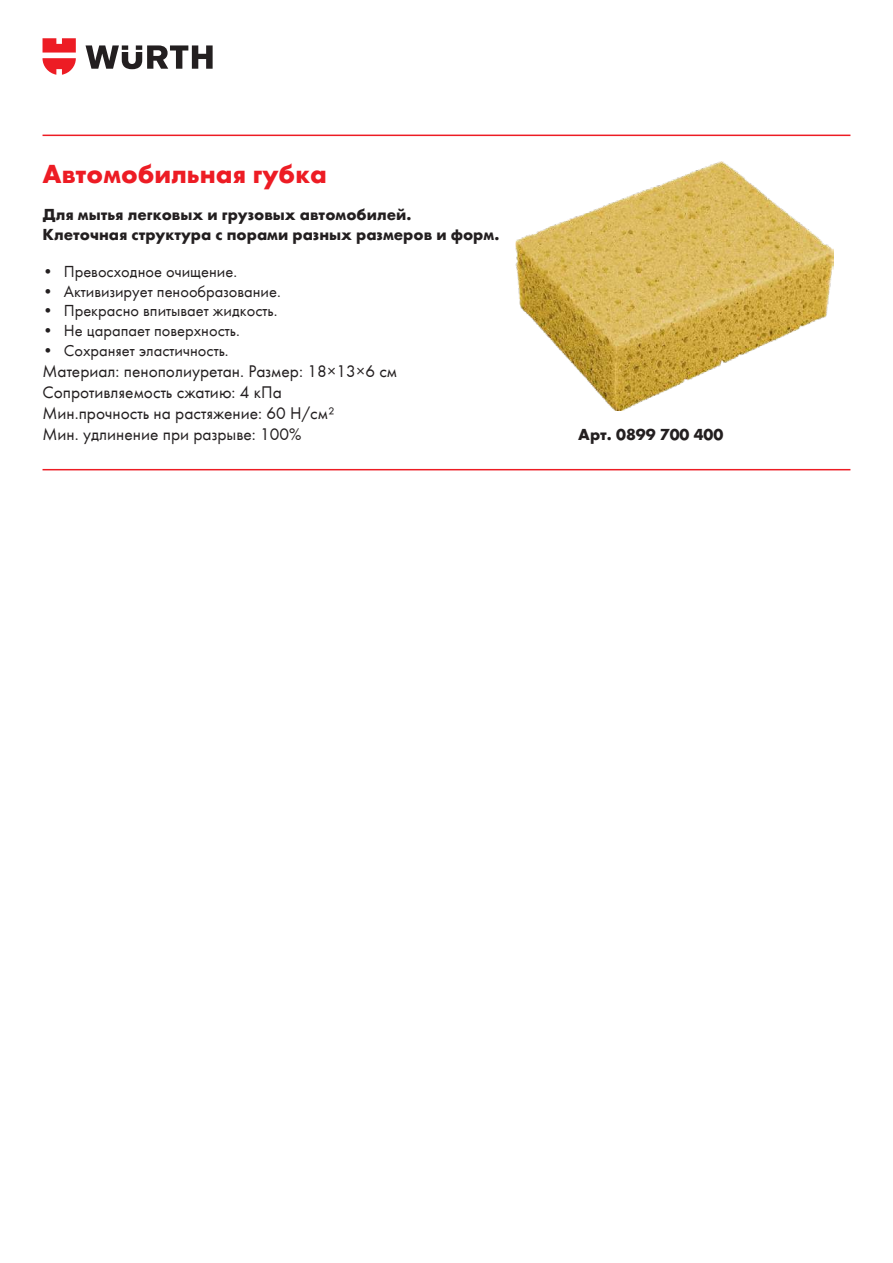
<style>
.page{position:relative;width:893px;height:1263px;background:#fff}
.page>*{position:absolute;margin:0;border:0;box-sizing:border-box;transform-origin:0 0}
.t1{font:700 27px "Wuerth";color:#ed1c24}
.t2{font:17.4px/20.9px "Wuerth";color:#231f20}
.t3{font:16.5px "Wuerth";color:#231f20}
.t4{font:700 16.5px/19.8px "Wuerth";color:#231f20}
</style>
<div class="page">
<svg style="left:86px;top:45px;width:127px;height:24px"></svg>
<svg style="left:43px;top:38px;width:33px;height:37px"></svg>
<hr style="left:43px;top:135px;width:807px;height:1px;background:#ed1c24">
<img style="left:515px;top:162px;width:318px;height:248px">
<hr style="left:43px;top:469px;width:807px;height:1px;background:#ed1c24">
<h1 class="t1" style="left:43px;top:154px;width:286px">Автомобильная губка</h1>
<p class="t4" style="left:43px;top:203px;width:458px">Для мытья легковых и грузовых автомобилей.<br>Клеточная структура с порами разных размеров и форм.</p>
<p class="t3" style="left:43px;top:260px;width:196px">• Превосходное очищение.</p>
<p class="t3" style="left:43px;top:280px;width:240px">• Активизирует пенообразование.</p>
<p class="t3" style="left:43px;top:300px;width:236px">• Прекрасно впитывает жидкость.</p>
<p class="t3" style="left:43px;top:319px;width:199px">• Не царапает поверхность.</p>
<p class="t3" style="left:43px;top:339px;width:188px">• Сохраняет эластичность.</p>
<p class="t2" style="left:43px;top:360px;width:356px">Материал: пенополиуретан. Размер: 18×13×6 см Сопротивляемость сжатию: 4 кПа<br>Мин.прочность на растяжение: 60 Н/см²<br>Мин. удлинение при разрыве: 100%</p>
<p class="t4" style="left:578px;top:423px;width:147px">Арт. 0899 700 400</p>
</div>
